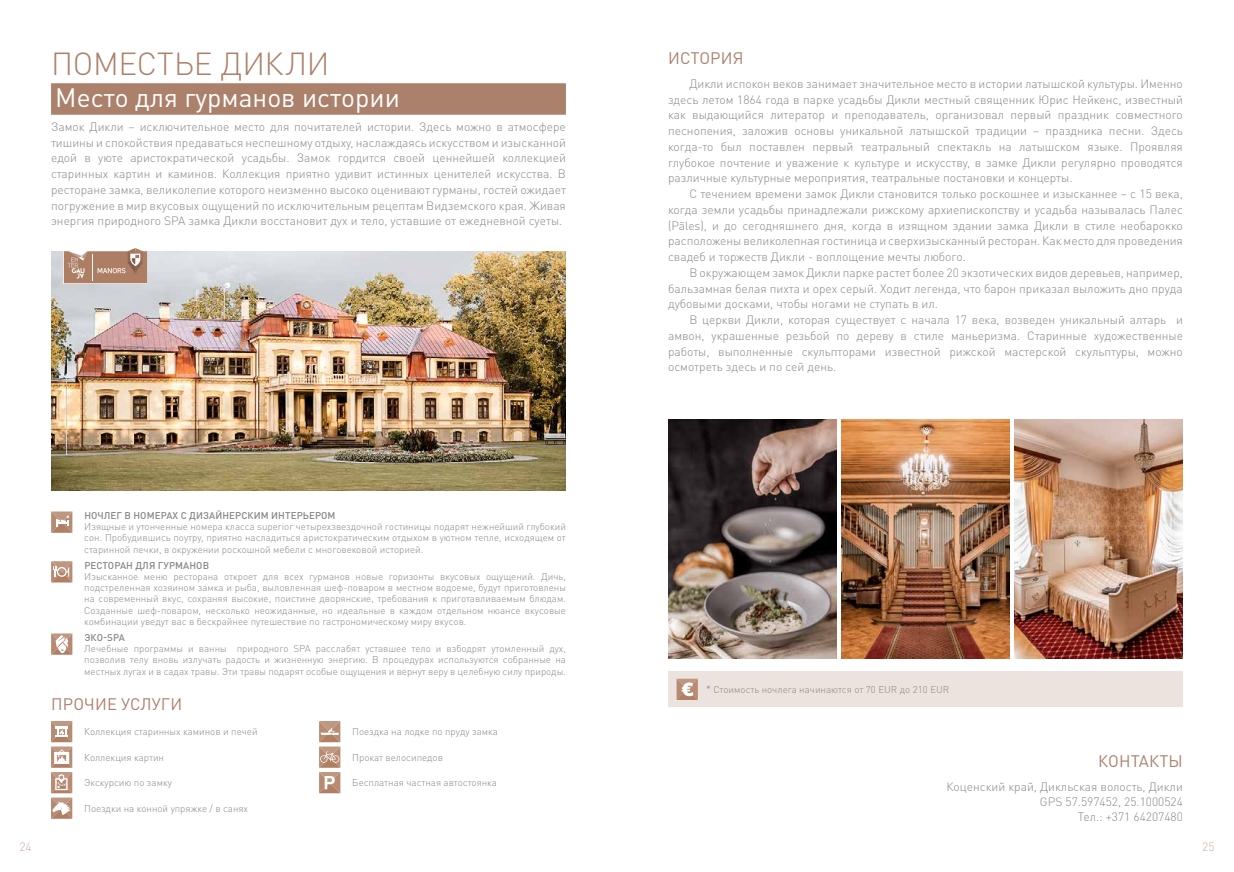
<style>
.page{position:relative;width:1234px;height:872px;background:#fff}
.page>*{position:absolute;margin:0;border:0;box-sizing:border-box;transform-origin:0 0}
.t1{font:300 31.5px "DIN Pro";letter-spacing:-.01em;color:#ab816c}
.t2{font:26.25px "DIN Pro";color:#fff}
.t3{font:16.5px "DIN Pro";letter-spacing:.01em;color:#ab816c}
.t4{font:300 12px/15.8px "DIN Pro";color:#868786;text-align:justify}
.t5{font:300 12px "DIN Pro";color:#cab0a2}
.t6{font:300 9.75px/11.2px "DIN Pro";color:#868786;text-align:justify}
.t7{font:500 9.75px "DIN Pro";letter-spacing:.01em;color:#868786}
.s1{font-size:10.5px}
</style>
<div class="page">
<svg style="left:51px;top:721px;width:21px;height:97px"></svg>
<svg style="left:319px;top:721px;width:21px;height:72px"></svg>
<svg style="left:51px;top:511px;width:21px;height:22px"></svg>
<svg style="left:51px;top:561px;width:21px;height:21px"></svg>
<svg style="left:51px;top:633px;width:21px;height:21px"></svg>
<img style="left:841px;top:419px;width:168px;height:240px">
<img style="left:668px;top:419px;width:168px;height:240px">
<img style="left:1014px;top:419px;width:168px;height:240px">
<div style="left:668px;top:671px;width:514px;height:36px;background:#ece3de"></div>
<svg style="left:676px;top:678px;width:21px;height:22px"></svg>
<img style="left:51px;top:251px;width:515px;height:239px">
<svg style="left:64px;top:248px;width:83px;height:35px"></svg>
<div style="left:51px;top:83px;width:515px;height:32px;background:#ab816c"></div>
<h1 class="t1" style="left:51px;top:42px;width:280px">ПОМЕСТЬЕ ДИКЛИ</h1>
<h2 class="t2" style="left:55px;top:76px;width:346px">Место для гурманов истории</h2>
<p class="t4" style="left:51px;top:118px;width:516px">Замок Дикли – исключительное место для почитателей истории. Здесь можно в атмосфере тишины и спокойствия предаваться неспешному отдыху, наслаждаясь искусством и изысканной едой в уюте аристократической усадьбы. Замок гордится своей ценнейшей коллекцией старинных картин и каминов. Коллекция приятно удивит истинных ценителей искусства. В ресторане замка, великолепие которого неизменно высоко оценивают гурманы, гостей ожидает погружение в мир вкусовых ощущений по исключительным рецептам Видземского края. Живая энергия природного SPA замка Дикли восстановит дух и тело, уставшие от ежедневной суеты.</p>
<p class="t7" style="left:84px;top:507px;width:253px">НОЧЛЕГ В НОМЕРАХ С ДИЗАЙНЕРСКИМ ИНТЕРЬЕРОМ</p>
<p class="t6" style="left:84px;top:520px;width:483px">Изящные и утонченные номера класса superior четырехзвездочной гостиницы подарят нежнейший глубокий сон. Пробудившись поутру, приятно насладиться аристократическим отдыхом в уютном тепле, исходящем от старинной печки, в окружении роскошной мебели с многовековой историей.</p>
<p class="t7" style="left:84px;top:557px;width:126px">РЕСТОРАН ДЛЯ ГУРМАНОВ</p>
<p class="t6" style="left:84px;top:570px;width:483px">Изысканное меню ресторана откроет для всех гурманов новые горизонты вкусовых ощущений. Дичь, подстреленная хозяином замка и рыба, выловленная шеф-поваром в местном водоеме, будут приготовлены на современный вкус, сохраняя высокие, поистине дворянские, требования к приготавливаемым блюдам.<br>Созданные шеф-поваром, несколько неожиданные, но идеальные в каждом отдельном нюансе вкусовые комбинации уведут вас в бескрайнее путешествие по гастрономическому миру вкусов.</p>
<p class="t7" style="left:84px;top:629px;width:42px">ЭКО-SPA</p>
<p class="t6" style="left:84px;top:642px;width:483px">Лечебные программы и ванны природного SPA расслабят уставшее тело и взбодрят утомленный дух, позволив телу вновь излучать радость и жизненную энергию. В процедурах используются собранные на местных лугах и в садах травы. Эти травы подарят особые ощущения и вернут веру в целебную силу природы.</p>
<h3 class="t3" style="left:51px;top:691px;width:133px">ПРОЧИЕ УСЛУГИ</h3>
<p class="t6" style="left:84px;top:726px;width:175px">Коллекция старинных каминов и печей</p>
<p class="t6" style="left:84px;top:751px;width:81px">Коллекция картин</p>
<p class="t6" style="left:84px;top:777px;width:89px">Экскурсию по замку</p>
<p class="t6" style="left:84px;top:802px;width:165px">Поездки на конной упряжке / в санях</p>
<p class="t6" style="left:352px;top:726px;width:147px">Поездка на лодке по пруду замка</p>
<p class="t6" style="left:352px;top:751px;width:92px">Прокат велосипедов</p>
<p class="t6" style="left:352px;top:777px;width:146px">Бесплатная частная автостоянка</p>
<h3 class="t3" style="left:668px;top:45px;width:77px">ИСТОРИЯ</h3>
<p class="t4" style="left:668px;top:75px;width:516px;text-indent:21px">Дикли испокон веков занимает значительное место в истории латышской культуры. Именно здесь летом 1864 года в парке усадьбы Дикли местный священник Юрис Нейкенс, известный как выдающийся литератор и преподаватель, организовал первый праздник совместного песнопения, заложив основы уникальной латышской традиции – праздника песни. Здесь когда-то был поставлен первый театральный спектакль на латышском языке. Проявляя глубокое почтение и уважение к культуре и искусству, в замке Дикли регулярно проводятся различные культурные мероприятия, театральные постановки и концерты.</p>
<p class="t4" style="left:668px;top:185px;width:516px;text-indent:21px">С течением времени замок Дикли становится только роскошнее и изысканнее – с 15 века, когда земли усадьбы принадлежали рижскому архиепископству и усадьба называлась Палес (Pāles), и до сегодняшнего дня, когда в изящном здании замка Дикли в стиле необарокко расположены великолепная гостиница и сверхизысканный ресторан. Как место для проведения свадеб и торжеств Дикли - воплощение мечты любого.</p>
<p class="t4" style="left:668px;top:264px;width:516px;text-indent:21px">В окружающем замок Дикли парке растет более 20 экзотических видов деревьев, например, бальзамная белая пихта и орех серый. Ходит легенда, что барон приказал выложить дно пруда дубовыми досками, чтобы ногами не ступать в ил.</p>
<p class="t4" style="left:668px;top:311px;width:516px;text-indent:21px">В церкви Дикли, которая существует с начала 17 века, возведен уникальный алтарь и амвон, украшенные резьбой по дереву в стиле маньеризма. Старинные художественные работы, выполненные скульпторами известной рижской мастерской скульптуры, можно осмотреть здесь и по сей день.</p>
<p class="t6" style="left:705px;top:683px;width:245px"><span class="s1">*</span> Стоимость ночлега начинаются от 70 EUR до 210 EUR</p>
<h3 class="t3" style="left:1097px;top:748px;width:86px">КОНТАКТЫ</h3>
<p class="t4" style="left:946px;top:778px;width:238px;line-height:15px;text-align:right">Коценский край, Дикльская волость, Дикли<br>GPS 57.597452, 25.1000524<br>Teл.: +371 64207480</p>
<p class="t5" style="left:19px;top:838px;width:14px">24</p>
<p class="t5" style="left:1201px;top:838px;width:14px">25</p>
</div>
